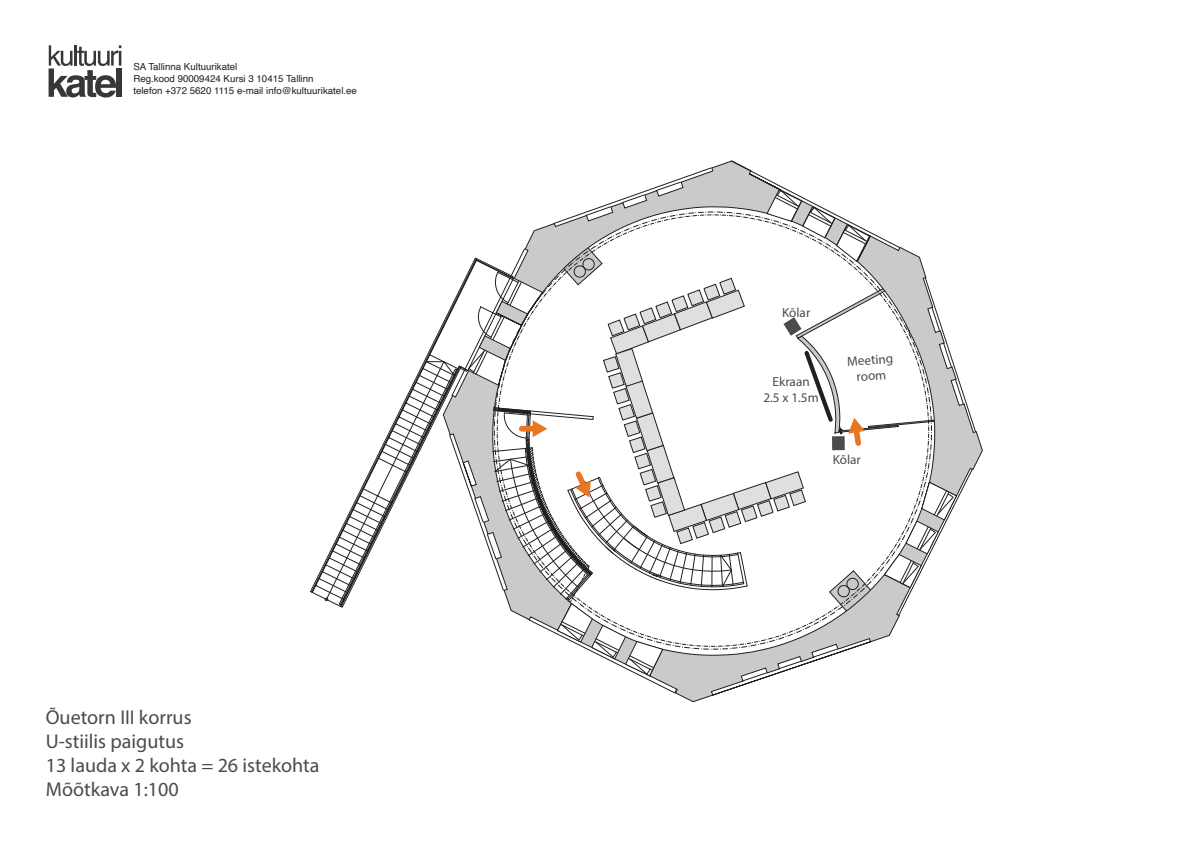
<style>
.page{position:relative;width:1191px;height:842px;background:#fff}
.page>*{position:absolute;margin:0;border:0;box-sizing:border-box;transform-origin:0 0}
.t1{font:20.1px/24.1px "Myriad Pro";color:#4b4b4b}
.t2{font:13.2px/15.8px "Myriad Pro";color:#4b4b4b;text-align:center}
.t3{font:9.7px/11.7px "Helvetica";color:#231f20}
</style>
<div class="page">
<svg style="left:49px;top:45px;width:72px;height:53px"></svg>
<div style="left:116px;top:68px;width:5px;height:29px;background:#383738"></div>
<svg style="left:311px;top:161px;width:664px;height:532px"></svg>
<p class="t3" style="left:133px;top:61px;width:225px">SA Tallinna Kultuurikatel<br>Reg.kood 90009424 Kursi 3 10415 Tallinn<br>telefon +372 5620 1115 e-mail info@kultuurikatel.ee</p>
<h1 class="t1" style="left:46px;top:704px;width:275px">Õuetorn III korrus<br>U-stiilis paigutus<br>13 lauda x 2 kohta = 26 istekohta<br>Mõõtkava 1:100</h1>
<h2 class="t2" style="left:782px;top:305px;width:30px">Kõlar</h2>
<h2 class="t2" style="left:763px;top:374px;width:57px">Ekraan<br>2.5 x 1.5m</h2>
<h2 class="t2" style="left:846px;top:353px;width:48px;rotate:-4deg">Meeting room</h2>
<h2 class="t2" style="left:832px;top:451px;width:30px">Kõlar</h2>
</div>
